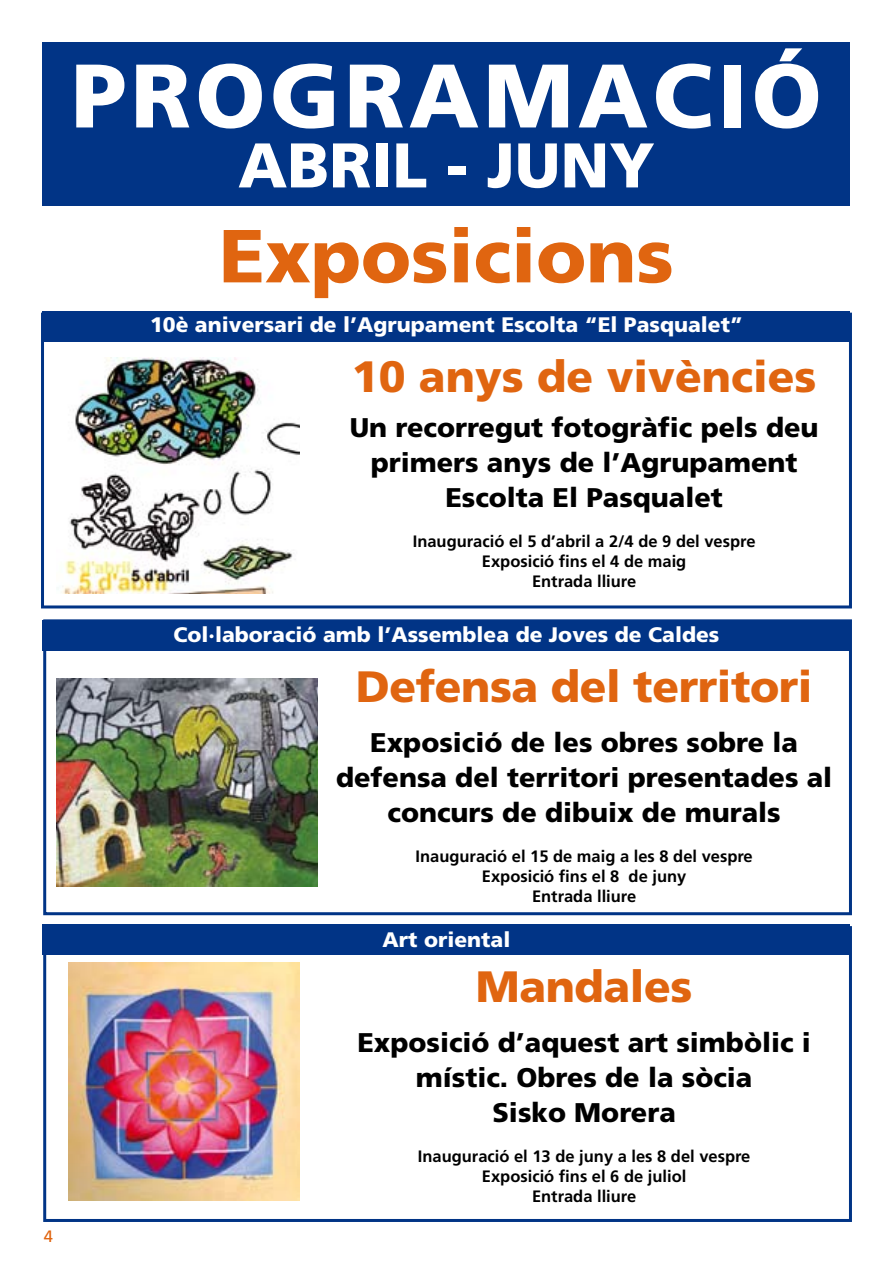
<style>
.page{position:relative;width:893px;height:1263px;background:#fff}
.page>*{position:absolute;margin:0;border:0;box-sizing:border-box;transform-origin:0 0}
.t1{font:900 90px "Frutiger";letter-spacing:.05em;color:#fff}
.t2{font:900 75px "Frutiger";color:#e06510}
.t3{font:900 63px "Frutiger";color:#fff}
.t4{font:900 43.8px "Frutiger";letter-spacing:-.01em;color:#e06510}
.t5{font:900 27px/35px "Frutiger";color:#000;text-align:center}
.t6{font:900 21px "Frutiger";color:#fff}
.t7{font:700 16.5px/20px "Frutiger";color:#000;text-align:center}
</style>
<div class="page">
<div style="left:41px;top:313px;width:811px;height:295px;border:3px solid #013486"></div>
<div style="left:43px;top:619px;width:809px;height:296px;border:3px solid #013486"></div>
<div style="left:43px;top:926px;width:809px;height:296px;border:3px solid #013486"></div>
<div style="left:43px;top:43px;width:807px;height:163px;background:#013486"></div>
<div style="left:43px;top:311px;width:807px;height:31px;background:#013486"></div>
<div style="left:43px;top:620px;width:807px;height:31px;background:#013486"></div>
<div style="left:43px;top:924px;width:807px;height:31px;background:#013486"></div>
<img style="left:57px;top:678px;width:261px;height:208px">
<img style="left:68px;top:963px;width:231px;height:237px">
<img style="left:62px;top:357px;width:238px;height:237px">
<h1 class="t1" style="left:71px;top:42px;width:752px">PROGRAMACIÓ</h1>
<h3 class="t3" style="left:238px;top:127px;width:418px">ABRIL - JUNY</h3>
<h2 class="t2" style="left:219px;top:211px;width:456px">Exposicions</h2>
<p class="t6" style="left:150px;top:312px;width:594px">10è aniversari de l’Agrupament Escolta “El Pasqualet”</p>
<h3 class="t4" style="left:352px;top:350px;width:466px">10 anys de vivències</h3>
<p class="t5" style="left:350px;top:410px;width:470px">Un recorregut fotogràfic pels deu primers anys de l’Agrupament<br>Escolta El Pasqualet</p>
<p class="t7" style="left:413px;top:531px;width:344px">Inauguració el 5 d’abril a 2/4 de 9 del vespre<br>Exposició fins el 4 de maig<br>Entrada lliure</p>
<p class="t6" style="left:174px;top:622px;width:547px">Col·laboració amb l’Assemblea de Joves de Caldes</p>
<h3 class="t4" style="left:356px;top:660px;width:458px">Defensa del territori</h3>
<p class="t5" style="left:336px;top:725px;width:498px">Exposició de les obres sobre la defensa del territori presentades al concurs de dibuix de murals</p>
<p class="t7" style="left:416px;top:846px;width:339px">Inauguració el 15 de maig a les 8 del vespre<br>Exposició fins el 8 de juny<br>Entrada lliure</p>
<p class="t6" style="left:383px;top:927px;width:129px">Art oriental</p>
<h3 class="t4" style="left:476px;top:960px;width:218px">Mandales</h3>
<p class="t5" style="left:357px;top:1025px;width:455px">Exposició d’aquest art simbòlic i místic. Obres de la sòcia<br>Sisko Morera</p>
<p class="t7" style="left:418px;top:1146px;width:334px">Inauguració el 13 de juny a les 8 del vespre<br>Exposició fins el 6 de juliol<br>Entrada lliure</p>
</div>
